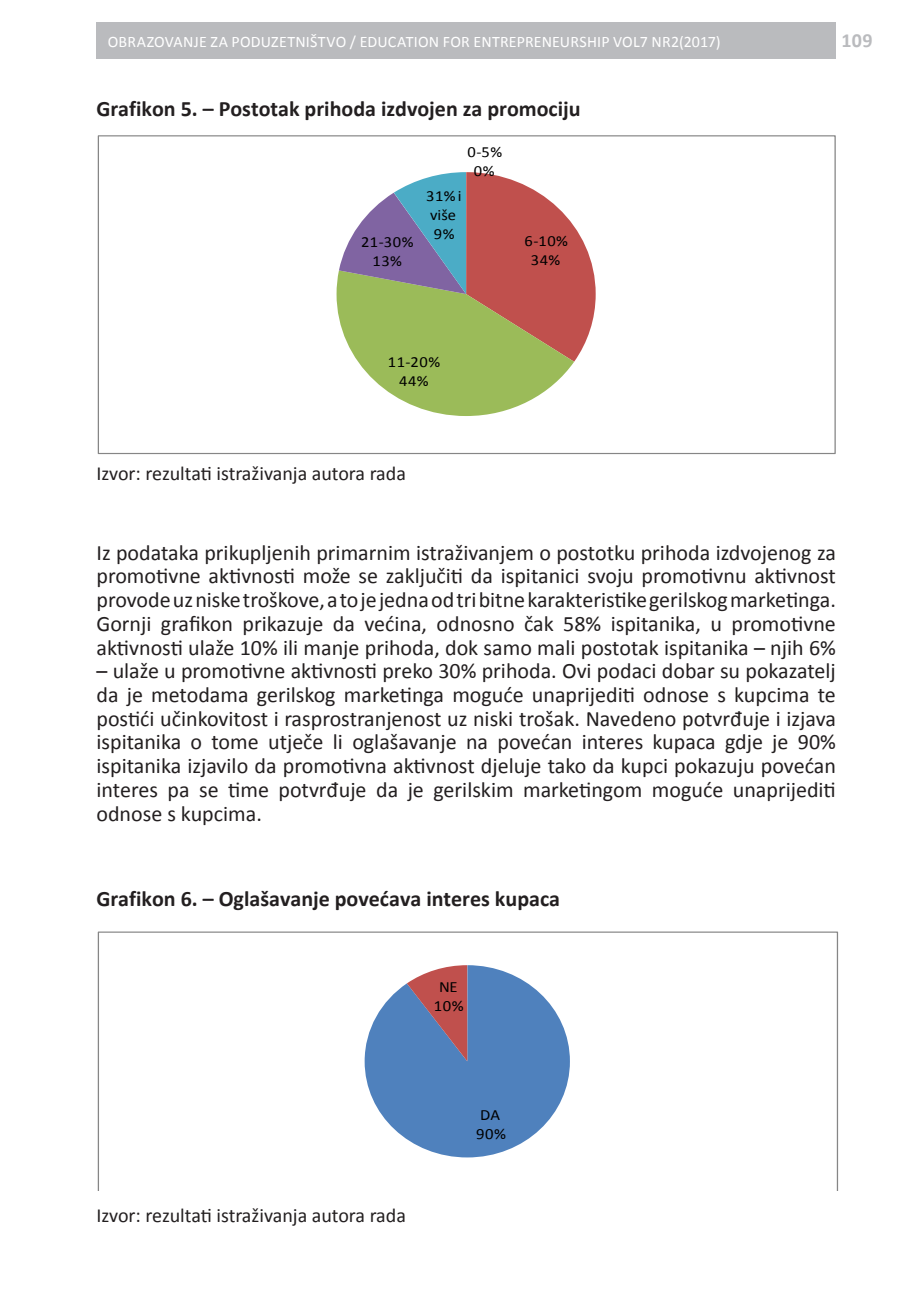
<style>
.page{position:relative;width:908px;height:1304px;background:#fff}
.page>*{position:absolute;margin:0;border:0;box-sizing:border-box;transform-origin:0 0}
.t1{font:22px/23.8px "Calibri";color:#231f20;text-align:justify}
.t2{font:700 22px "Calibri";color:#231f20}
.t3{font:20px "Calibri";color:#231f20}
.t4{font:700 20px "Calibri";color:#babbbe}
.t5{font:16px "Calibri";letter-spacing:.01em;color:#fff}
.t6{font:15.6px/19.2px "Calibri";letter-spacing:.015em;color:#000;scale:1.07 1}
.t7{font:15.4px/19px "Calibri";letter-spacing:.03em;color:#000;text-align:center;scale:1.07 1}
</style>
<div class="page">
<div style="left:96px;top:22px;width:739px;height:36px;background:#babbbe"></div>
<svg style="left:336px;top:172px;width:259px;height:244px"></svg>
<svg style="left:98px;top:931px;width:739px;height:259px"></svg>
<p class="t5" style="left:108px;top:31px;width:614px">OBRAZOVANJE ZA PODUZETNIŠTVO / EDUCATION FOR ENTREPRENEURSHIP VOL7 NR2(2017)</p>
<p class="t4" style="left:841px;top:28px;width:33px">109</p>
<p class="t2" style="left:96px;top:95px;width:485px">Grafikon 5. – Postotak prihoda izdvojen za promociju</p>
<p class="t7" style="left:361px;top:232px;width:50px">21-30%<br>13%</p>
<p class="t7" style="left:467px;top:141px;width:34px">0-5%<br>0%</p>
<p class="t7" style="left:426px;top:185px;width:35px;text-align:left">31% i više<br>9%</p>
<p class="t7" style="left:524px;top:231px;width:42px">6-10%<br>34%</p>
<p class="t7" style="left:387px;top:352px;width:50px">11-20%<br>44%</p>
<p class="t3" style="left:96px;top:461px;width:311px">Izvor: rezultati istraživanja autora rada</p>
<p class="t1" style="left:96px;top:539px;width:740px">Iz podataka prikupljenih primarnim istraživanjem o postotku prihoda izdvojenog za promotivne aktivnosti može se zaključiti da ispitanici svoju promotivnu aktivnost provode uz niske troškove, a to je jedna od tri bitne karakteristike gerilskog marketinga.<br>Gornji grafikon prikazuje da većina, odnosno čak 58% ispitanika, u promotivne aktivnosti ulaže 10% ili manje prihoda, dok samo mali postotak ispitanika – njih 6%</p>
<p class="t1" style="left:96px;top:658px;width:740px">– ulaže u promotivne aktivnosti preko 30% prihoda. Ovi podaci dobar su pokazatelj da je metodama gerilskog marketinga moguće unaprijediti odnose s kupcima te postići učinkovitost i rasprostranjenost uz niski trošak. Navedeno potvrđuje i izjava ispitanika o tome utječe li oglašavanje na povećan interes kupaca gdje je 90% ispitanika izjavilo da promotivna aktivnost djeluje tako da kupci pokazuju povećan interes pa se time potvrđuje da je gerilskim marketingom moguće unaprijediti odnose s kupcima.</p>
<p class="t2" style="left:96px;top:885px;width:465px">Grafikon 6. – Oglašavanje povećava interes kupaca</p>
<p class="t6" style="left:434px;top:976px;width:29px;text-align:center">NE<br>10%</p>
<p class="t3" style="left:96px;top:1203px;width:311px">Izvor: rezultati istraživanja autora rada</p>
<p class="t6" style="left:476px;top:1105px;width:29px">DA<br>90%</p>
</div>
